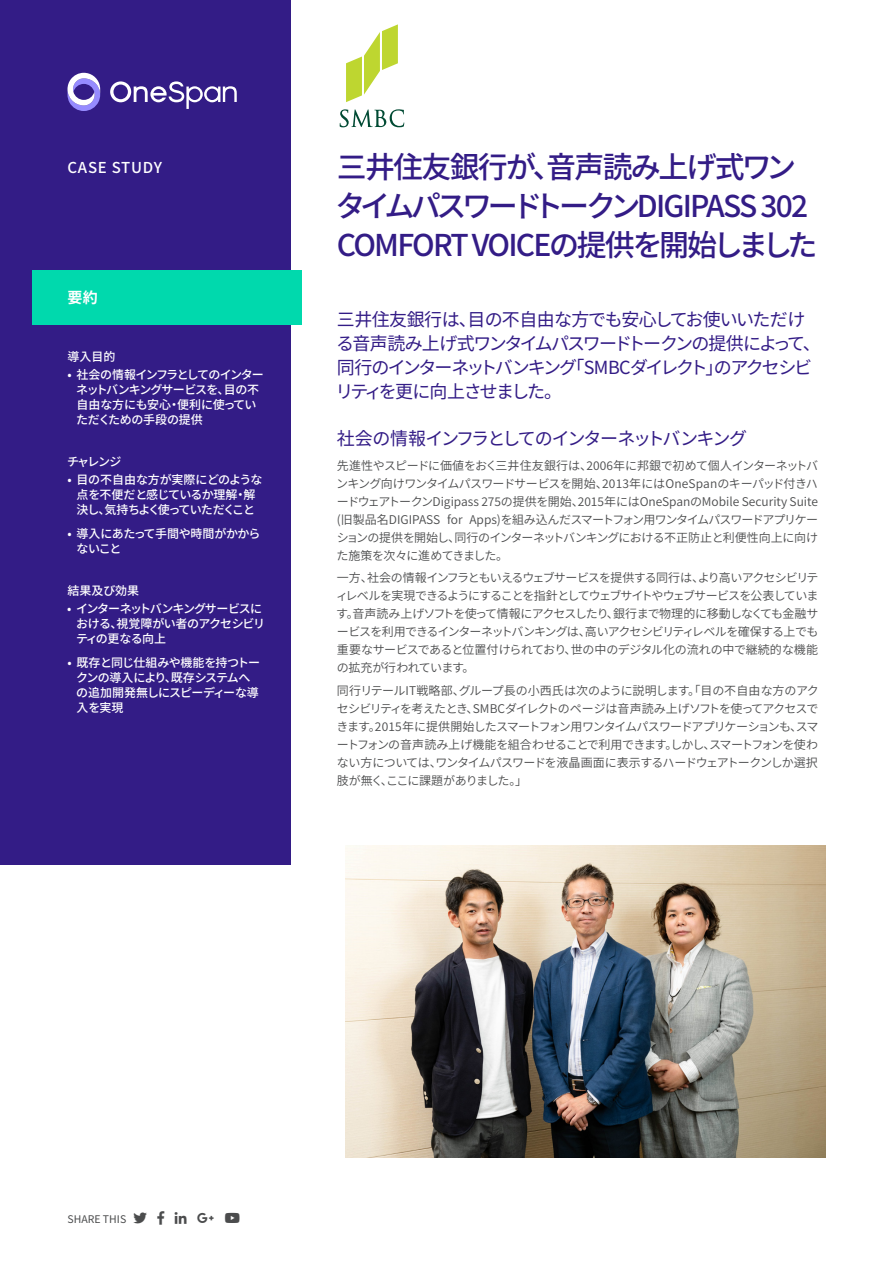
<style>
.page{position:relative;width:893px;height:1263px;background:#fff}
.page>*{position:absolute;margin:0;border:0;box-sizing:border-box;transform-origin:0 0}
.t1{font:500 30px/39px "Source Han Sans JP";letter-spacing:-.07em;color:#331c86}
.Text_-_Intro{font:18px/24px "Source Han Sans JP";letter-spacing:-.085em;color:#331c86}
.Text_-_Heads{font:18px "Source Han Sans JP";letter-spacing:-.09em;color:#331c86}
.t2{font:500 15px "Source Han Sans JP";letter-spacing:.05em;color:#fff}
.Page_Names_-_inside{font:700 15px "Source Han Sans JP";color:#fff}
.Text{font:12px/18px "Source Han Sans JP";letter-spacing:-.035em;color:#4b4c4d;text-align:justify}
.Sidebar_-_Heads{font:500 12px/15px "Source Han Sans JP";letter-spacing:-.04em;color:#fff}
.Sidebar_-_Heads-2{font:500 12px/15px "Source Han Sans JP";letter-spacing:-.065em;color:#fff}
.t3{font:10.5px "Source Han Sans JP";color:#4b4c4d}
</style>
<div class="page">
<div style="left:0;top:0;width:290px;height:864px;background:#331c86"></div>
<div style="left:33px;top:270px;width:269px;height:54px;background:#00d9ad"></div>
<svg style="left:68px;top:73px;width:32px;height:38px"></svg>
<svg style="left:110px;top:81px;width:127px;height:28px"></svg>
<svg style="left:346px;top:24px;width:52px;height:78px"></svg>
<svg style="left:340px;top:109px;width:64px;height:18px"></svg>
<img style="left:346px;top:845px;width:479px;height:312px">
<p class="t2" style="left:68px;top:159px;width:96px">CASE STUDY</p>
<p class="Page_Names_-_inside" style="left:68px;top:289px;width:32px">要約</p>
<p class="Sidebar_-_Heads" style="left:68px;top:349px;width:49px">導入目的</p>
<p class="Sidebar_-_Heads" style="left:76px;top:367px;width:189px;text-indent:-9px">• 社会の情報インフラとしてのインターネットバンキングサービスを、目の不自由な方にも安心・便利に使っていただくための手段の提供</p>
<p class="Sidebar_-_Heads" style="left:67px;top:454px;width:56px">チャレンジ</p>
<p class="Sidebar_-_Heads" style="left:68px;top:472px;width:196px;text-align:center">• 目の不自由な方が実際にどのような点を不便だと感じているか理解・解<br>決し、気持ちよく使っていただくこと</p>
<p class="Sidebar_-_Heads" style="left:77px;top:526px;width:185px;text-indent:-9px">• 導入にあたって手間や時間がかからないこと</p>
<p class="Sidebar_-_Heads" style="left:68px;top:583px;width:73px">結果及び効果</p>
<p class="Sidebar_-_Heads-2" style="left:76px;top:601px;width:191px;text-indent:-9px">• インターネットバンキングサービスにおける、視覚障がい者のアクセシビリティの更なる向上</p>
<p class="Sidebar_-_Heads" style="left:76px;top:655px;width:185px;text-indent:-9px">• 既存と同じ仕組みや機能を持つトークンの導入により、既存システムへの追加開発無しにスピーディーな導入を実現</p>
<p class="t1" style="left:336px;top:148px;width:484px">三井住友銀行が、音声読み上げ式ワンタイムパスワードトークンDIGIPASS 302<br>COMFORT VOICEの提供を開始しました</p>
<p class="Text_-_Intro" style="left:336px;top:308px;width:487px">三井住友銀行は、目の不自由な方でも安心してお使いいただける音声読み上げ式ワンタイムパスワードトークンの提供によって、同行のインターネットバンキング「SMBCダイレクト」のアクセシビリティを更に向上させました。</p>
<p class="Text_-_Heads" style="left:337px;top:428px;width:412px">社会の情報インフラとしてのインターネットバンキング</p>
<p class="Text" style="left:336px;top:456px;width:484px">先進性やスピードに価値をおく三井住友銀行は、2006年に邦銀で初めて個人インターネットバンキング向けワンタイムパスワードサービスを開始、2013年にはOneSpanのキーパッド付きハードウェアトークンDigipass 275の提供を開始、2015年にはOneSpanのMobile Security Suite (旧製品名DIGIPASS for Apps)を組み込んだスマートフォン用ワンタイムパスワードアプリケーションの提供を開始し、同行のインターネットバンキングにおける不正防止と利便性向上に向けた施策を次々に進めてきました。</p>
<p class="Text" style="left:336px;top:569px;width:484px">一方、社会の情報インフラともいえるウェブサービスを提供する同行は、より高いアクセシビリティレベルを実現できるようにすることを指針としてウェブサイトやウェブサービスを公表しています。音声読み上げソフトを使って情報にアクセスしたり、銀行まで物理的に移動しなくても金融サービスを利用できるインターネットバンキングは、高いアクセシビリティレベルを確保する上でも重要なサービスであると位置付けられており、世の中のデジタル化の流れの中で継続的な機能の拡充が行われています。</p>
<p class="Text" style="left:336px;top:681px;width:484px">同行リテールIT戦略部、グループ長の小西氏は次のように説明します。「目の不自由な方のアクセシビリティを考えたとき、SMBCダイレクトのページは音声読み上げソフトを使ってアクセスできます。2015年に提供開始したスマートフォン用ワンタイムパスワードアプリケーションも、スマートフォンの音声読み上げ機能を組合わせることで利用できます。しかし、スマートフォンを使わない方については、ワンタイムパスワードを液晶画面に表示するハードウェアトークンしか選択肢が無く、ここに課題がありました。」</p>
<p class="t3" style="left:68px;top:1213px;width:60px">SHARE THIS</p>
</div>
